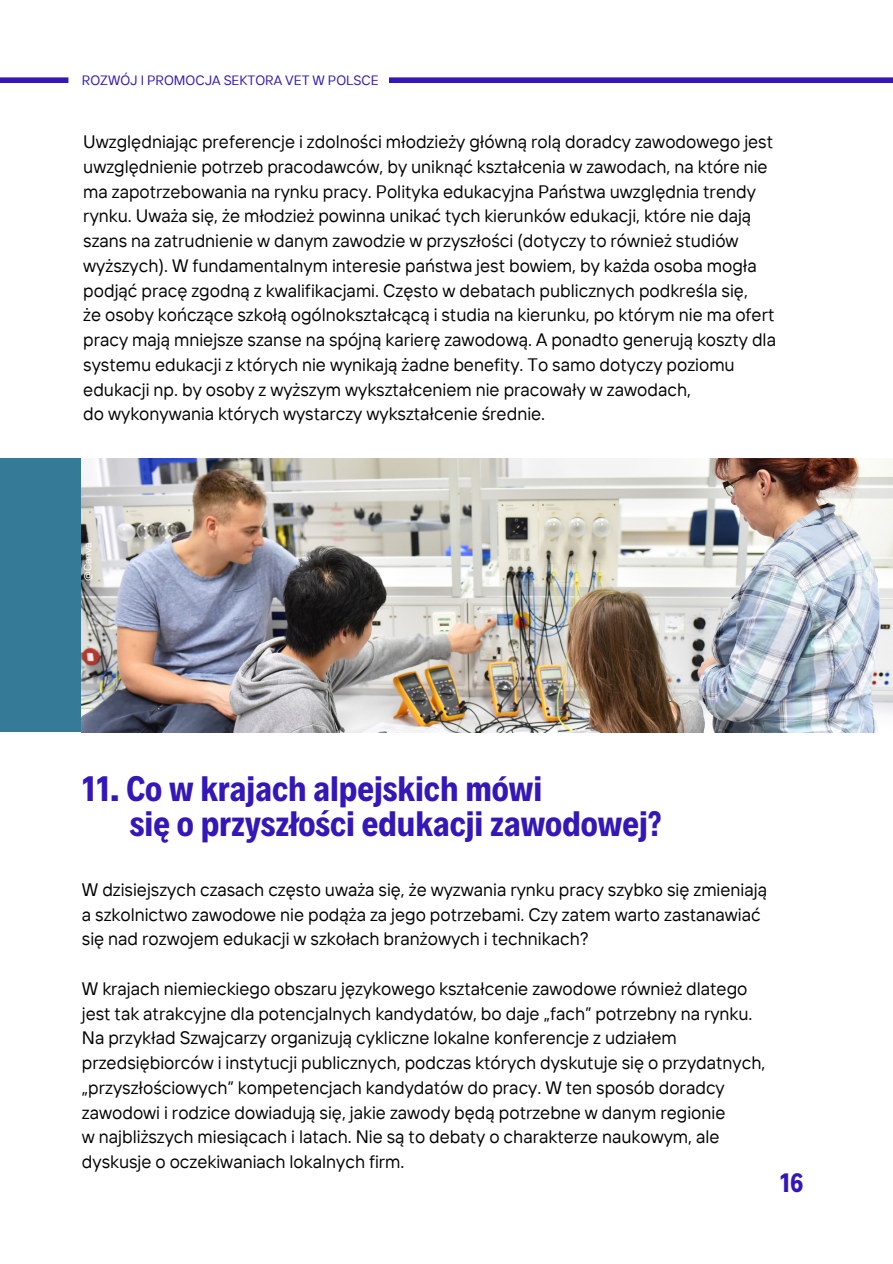
<style>
.page{position:relative;width:893px;height:1264px;background:#fff}
.page>*{position:absolute;margin:0;border:0;box-sizing:border-box;transform-origin:0 0}
.t1{font:700 35.85px "Decalotype";color:#3317b8}
.t2{font:700 27px "Decalotype";color:#3317b8}
.t3{font:18px/24.8px "TT Interphases";color:#000}
.t4{font:13.5px "TT Interphases";color:#3317b8}
.t5{font:10.5px "TT Interphases";color:#fff}
</style>
<div class="page">
<div style="left:0;top:77px;width:68px;height:6px;background:#3317b8"></div>
<div style="left:389px;top:77px;width:503px;height:6px;background:#3317b8"></div>
<div style="left:0;top:459px;width:165px;height:273px;background:#357b97"></div>
<img style="left:82px;top:459px;width:810px;height:273px">
<p class="t4" style="left:82px;top:71px;width:298px">ROZWÓJ I PROMOCJA SEKTORA VET W POLSCE</p>
<p class="t3" style="left:83px;top:129px;width:691px">Uwzględniając preferencje i zdolności młodzieży główną rolą doradcy zawodowego jest uwzględnienie potrzeb pracodawców, by uniknąć kształcenia w zawodach, na które nie ma zapotrzebowania na rynku pracy. Polityka edukacyjna Państwa uwzględnia trendy rynku. Uważa się, że młodzież powinna unikać tych kierunków edukacji, które nie dają szans na zatrudnienie w danym zawodzie w przyszłości (dotyczy to również studiów wyższych). W fundamentalnym interesie państwa jest bowiem, by każda osoba mogła podjąć pracę zgodną z kwalifikacjami. Często w debatach publicznych podkreśla się,</p>
<p class="t3" style="left:83px;top:302px;width:694px">że osoby kończące szkołą ogólnokształcącą i studia na kierunku, po którym nie ma ofert pracy mają mniejsze szanse na spójną karierę zawodową. A ponadto generują koszty dla systemu edukacji z których nie wynikają żadne benefity. To samo dotyczy poziomu edukacji np. by osoby z wyższym wykształceniem nie pracowały w zawodach,</p>
<p class="t3" style="left:83px;top:401px;width:463px">do wykonywania których wystarczy wykształcenie średnie.</p>
<p class="t5" style="left:81px;top:581px;width:40px;rotate:-90deg">@Canva</p>
<p class="t1" style="left:82px;top:764px;width:462px">11. Co w krajach alpejskich mówi</p>
<p class="t1" style="left:130px;top:799px;width:533px">się o przyszłości edukacji zawodowej?</p>
<p class="t3" style="left:82px;top:876px;width:686px">W dzisiejszych czasach często uważa się, że wyzwania rynku pracy szybko się zmieniają a szkolnictwo zawodowe nie podąża za jego potrzebami. Czy zatem warto zastanawiać się nad rozwojem edukacji w szkołach branżowych i technikach?</p>
<p class="t3" style="left:82px;top:975px;width:672px">W krajach niemieckiego obszaru językowego kształcenie zawodowe również dlatego jest tak atrakcyjne dla potencjalnych kandydatów, bo daje „fach” potrzebny na rynku.</p>
<p class="t3" style="left:82px;top:1025px;width:685px">Na przykład Szwajcarzy organizują cykliczne lokalne konferencje z udziałem przedsiębiorców i instytucji publicznych, podczas których dyskutuje się o przydatnych, „przyszłościowych” kompetencjach kandydatów do pracy. W ten sposób doradcy zawodowi i rodzice dowiadują się, jakie zawody będą potrzebne w danym regionie</p>
<p class="t3" style="left:82px;top:1124px;width:639px">w najbliższych miesiącach i latach. Nie są to debaty o charakterze naukowym, ale dyskusje o oczekiwaniach lokalnych firm.</p>
<p class="t2" style="left:779px;top:1165px;width:25px">16</p>
</div>
